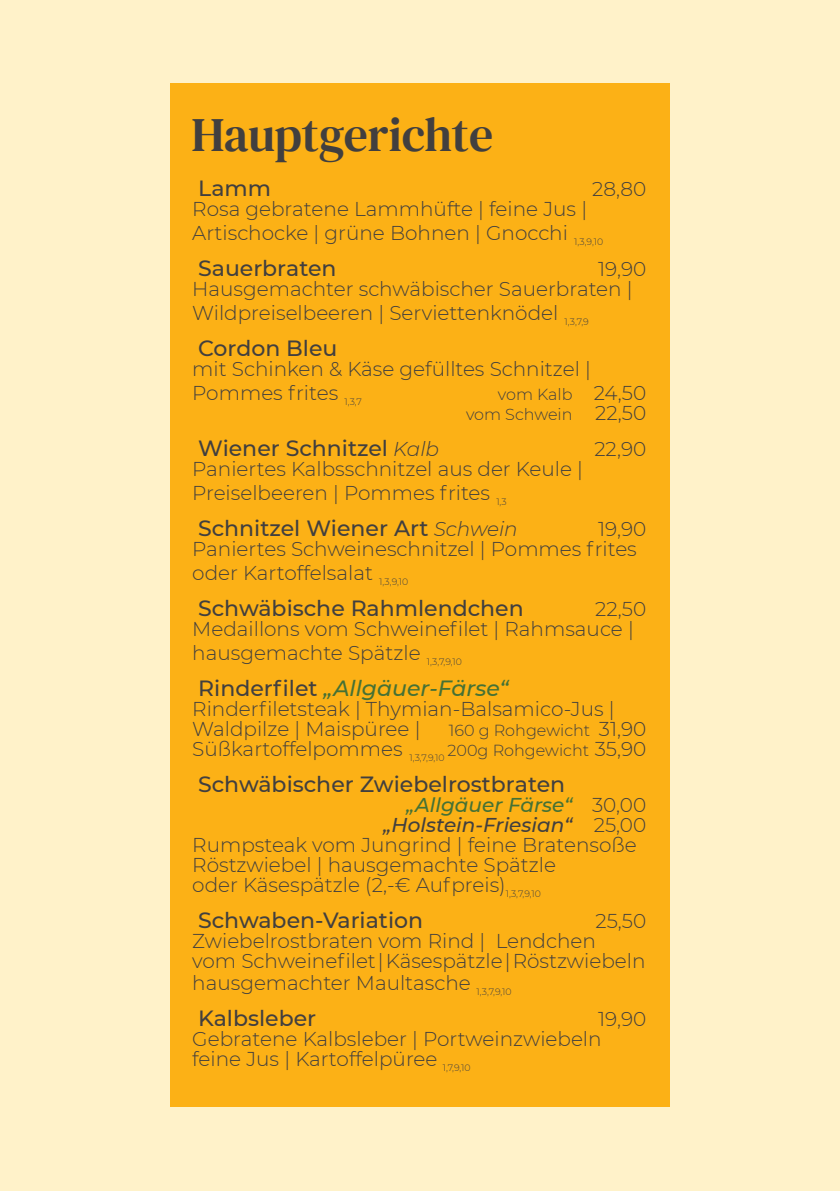
<style>
.page{position:relative;width:840px;height:1191px;background:#fff}
.page>*{position:absolute;margin:0;border:0;box-sizing:border-box;transform-origin:0 0}
.t1{font:48px "DM Serif Text";letter-spacing:-.005em;color:#413f3f}
.t2{font:500 22px "Montserrat";color:#413f3f}
.t3{font:italic 500 22px "Montserrat";color:#457135}
.t4{font:500 22px "Montserrat";color:#423f3f}
.t5{font:300 20px "Montserrat";color:#413f3f}
.t6{font:300 20px "Montserrat";color:#423f3f}
.t7{font:italic 500 20px "Montserrat";color:#413f3f}
.t8{font:italic 500 20px "Montserrat";color:#457135}
.t9{font:300 16px "Montserrat";color:#413f3f}
.t10{font:300 9.4px "Montserrat";color:#413f3f}
.t11{font:300 9.4px "Montserrat";color:#423f3f}
.s1{font-weight:300;font-style:italic;font-size:20px}
.s2{font-style:normal;color:#413f3f}
</style>
<div class="page">
<div style="left:0;top:0;width:839px;height:1191px;background:#fff2c9"></div>
<div style="left:170px;top:84px;width:499px;height:1022px;background:#fcb116"></div>
<p class="t1" style="left:191px;top:102px;width:303px">Hauptgerichte</p>
<p class="t2" style="left:198px;top:174px;width:74px">Lamm</p>
<p class="t5" style="left:591px;top:176px;width:56px">28,80</p>
<p class="t5" style="left:192px;top:196px;width:396px">Rosa gebratene Lammhüfte | feine Jus |</p>
<p class="t5" style="left:192px;top:220px;width:377px">Artischocke | grüne Bohnen | Gnocchi</p>
<p class="t10" style="left:574px;top:236px;width:30px">1,3,9,10</p>
<p class="t2" style="left:198px;top:254px;width:140px">Sauerbraten</p>
<p class="t5" style="left:598px;top:256px;width:50px">19,90</p>
<p class="t5" style="left:192px;top:276px;width:441px">Hausgemachter schwäbischer Sauerbraten |</p>
<p class="t5" style="left:192px;top:300px;width:367px">Wildpreiselbeeren | Serviettenknödel</p>
<p class="t10" style="left:564px;top:316px;width:26px">1,3,7,9</p>
<p class="t2" style="left:198px;top:334px;width:141px">Cordon Bleu</p>
<p class="t5" style="left:192px;top:356px;width:400px">mit Schinken &amp; Käse gefülltes Schnitzel |</p>
<p class="t5" style="left:192px;top:380px;width:147px">Pommes frites</p>
<p class="t10" style="left:344px;top:396px;width:19px">1,3,7</p>
<p class="t9" style="left:497px;top:384px;width:76px">vom Kalb</p>
<p class="t5" style="left:593px;top:380px;width:54px">24,50</p>
<p class="t9" style="left:465px;top:404px;width:108px">vom Schwein</p>
<p class="t5" style="left:595px;top:400px;width:53px">22,50</p>
<p class="t2" style="left:198px;top:434px;width:242px">Wiener Schnitzel <span class="s1">Kalb</span></p>
<p class="t5" style="left:594px;top:436px;width:53px">22,90</p>
<p class="t5" style="left:192px;top:456px;width:392px">Paniertes Kalbsschnitzel aus der Keule |</p>
<p class="t5" style="left:192px;top:480px;width:299px">Preiselbeeren | Pommes frites</p>
<p class="t10" style="left:496px;top:496px;width:12px">1,3</p>
<p class="t2" style="left:198px;top:514px;width:321px">Schnitzel Wiener Art <span class="s1">Schwein</span></p>
<p class="t5" style="left:598px;top:516px;width:50px">19,90</p>
<p class="t5" style="left:192px;top:536px;width:446px">Paniertes Schweineschnitzel | Pommes frites</p>
<p class="t5" style="left:192px;top:560px;width:182px">oder Kartoffelsalat</p>
<p class="t10" style="left:379px;top:576px;width:30px">1,3,9,10</p>
<p class="t2" style="left:198px;top:594px;width:327px">Schwäbische Rahmlendchen</p>
<p class="t5" style="left:595px;top:596px;width:53px">22,50</p>
<p class="t5" style="left:192px;top:616px;width:443px">Medaillons vom Schweinefilet | Rahmsauce |</p>
<p class="t5" style="left:192px;top:640px;width:230px">hausgemachte Spätzle</p>
<p class="t10" style="left:426px;top:656px;width:37px">1,3,7,9,10</p>
<p class="t3" style="left:198px;top:674px;width:312px"><span class="s2">Rinderfilet</span> „Allgäuer-Färse“</p>
<p class="t5" style="left:192px;top:696px;width:423px">Rinderfiletsteak | Thymian-Balsamico-Jus |</p>
<p class="t5" style="left:192px;top:716px;width:229px">Waldpilze | Maispüree |</p>
<p class="t9" style="left:448px;top:720px;width:143px">160 g Rohgewicht</p>
<p class="t5" style="left:598px;top:716px;width:49px">31,90</p>
<p class="t5" style="left:192px;top:736px;width:212px">Süßkartoffelpommes</p>
<p class="t10" style="left:409px;top:752px;width:37px">1,3,7,9,10</p>
<p class="t9" style="left:447px;top:740px;width:143px">200g Rohgewicht</p>
<p class="t5" style="left:594px;top:736px;width:53px">35,90</p>
<p class="t2" style="left:198px;top:770px;width:368px">Schwäbischer Zwiebelrostbraten</p>
<p class="t8" style="left:406px;top:792px;width:168px">„Allgäuer Färse“</p>
<p class="t5" style="left:591px;top:792px;width:56px">30,00</p>
<p class="t7" style="left:383px;top:812px;width:191px">„Holstein-Friesian“</p>
<p class="t5" style="left:593px;top:812px;width:54px">25,00</p>
<p class="t5" style="left:192px;top:832px;width:445px">Rumpsteak vom Jungrind | feine Bratensoße</p>
<p class="t5" style="left:192px;top:852px;width:365px">Röstzwiebel | hausgemachte Spätzle</p>
<p class="t5" style="left:192px;top:872px;width:315px">oder Käsespätzle (2,-€ Aufpreis)</p>
<p class="t10" style="left:505px;top:888px;width:37px">1,3,7,9,10</p>
<p class="t2" style="left:198px;top:906px;width:226px">Schwaben-Variation</p>
<p class="t5" style="left:595px;top:908px;width:52px">25,50</p>
<p class="t5" style="left:192px;top:928px;width:405px">Zwiebelrostbraten vom Rind | Lendchen</p>
<p class="t5" style="left:192px;top:948px;width:454px">vom Schweinefilet|Käsespätzle|Röstzwiebeln</p>
<p class="t5" style="left:192px;top:970px;width:280px">hausgemachter Maultasche</p>
<p class="t10" style="left:476px;top:986px;width:37px">1,3,7,9,10</p>
<p class="t4" style="left:198px;top:1004px;width:119px">Kalbsleber</p>
<p class="t6" style="left:598px;top:1006px;width:50px">19,90</p>
<p class="t6" style="left:192px;top:1026px;width:410px">Gebratene Kalbsleber | Portweinzwiebeln</p>
<p class="t6" style="left:192px;top:1046px;width:247px">feine Jus | Kartoffelpüree</p>
<p class="t11" style="left:442px;top:1062px;width:29px">1,7,9,10</p>
</div>
